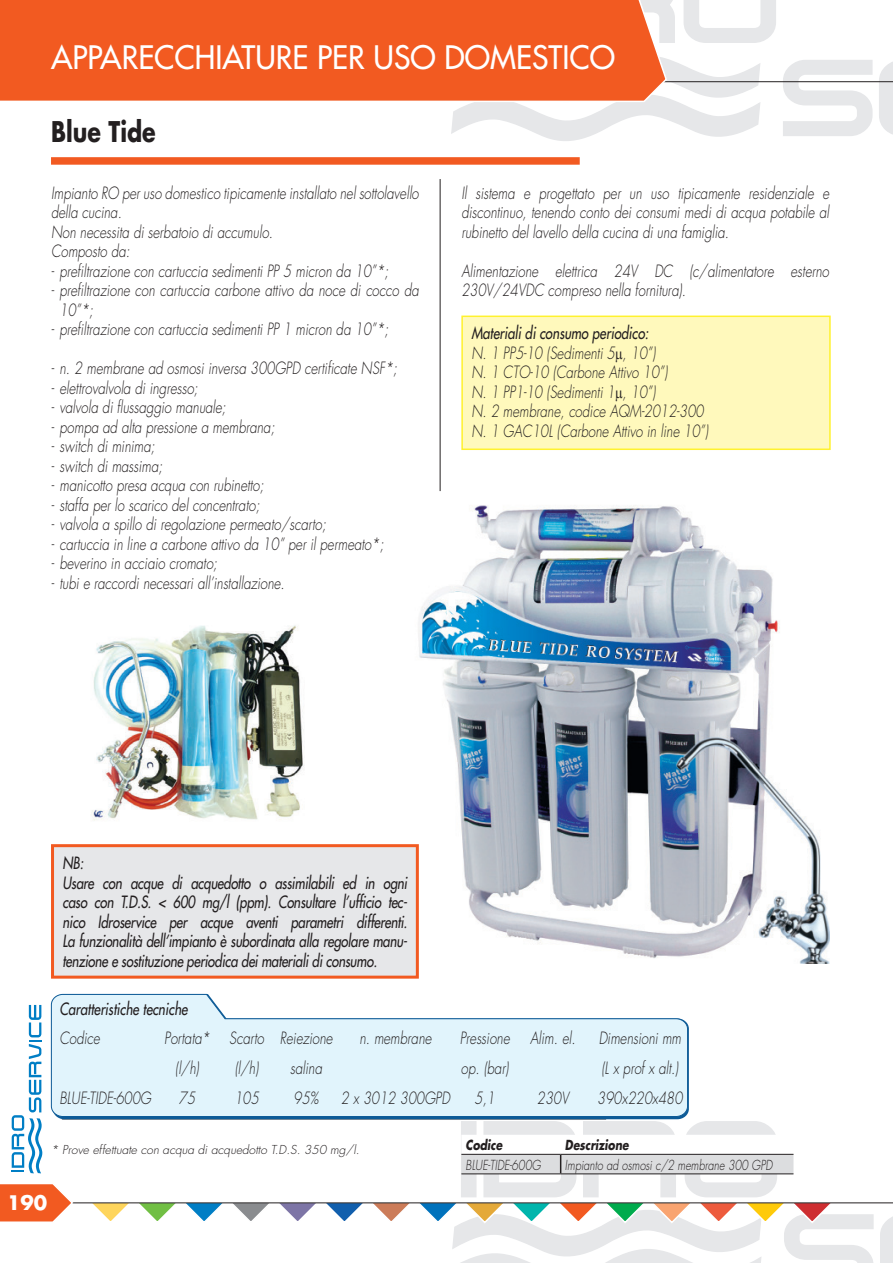
<style>
.page{position:relative;width:893px;height:1263px;background:#fff}
.page>*{position:absolute;margin:0;border:0;box-sizing:border-box;transform-origin:0 0}
.t1{font:500 31.5px "Futura Std";color:#fff}
.t2{font:700 27.75px "Futura Std";color:#231f20;scale:.8 1}
.t3{font:700 19.5px "Futura Std";color:#fff}
.t4{font:italic 300 16.5px/19.5px "Futura Std";color:#231f20;scale:.8 1}
.t5{font:italic 500 16.5px/19.5px "Futura Std";color:#231f20;text-align:justify;scale:.8 1}
.tabelle{font:italic 300 13.5px "Futura Std";color:#231f20;scale:.8 1}
.t6{font:italic 700 13.5px "Futura Std";color:#231f20;scale:.8 1}
.t7{font:italic 300 12px "Futura Std";color:#231f20}
</style>
<div class="page">
<svg style="left:668px;top:0;width:7px;height:43px"></svg>
<svg style="left:683px;top:0;width:93px;height:43px"></svg>
<svg style="left:782px;top:60px;width:111px;height:76px"></svg>
<svg style="left:451px;top:59px;width:310px;height:82px"></svg>
<hr style="left:0;top:81px;width:893px;height:1px;background:#231f20">
<svg style="left:12px;top:1005px;width:30px;height:168px"></svg>
<div style="left:0;top:0;width:668px;height:103px;background:#f25a21"></div>
<hr style="left:0;top:1202px;width:893px;height:1px;background:#231f20">
<svg style="left:0;top:1184px;width:74px;height:38px"></svg>
<div style="left:51px;top:157px;width:529px;height:8px;background:#f25a21"></div>
<img style="left:418px;top:505px;width:411px;height:458px">
<img style="left:91px;top:625px;width:213px;height:196px">
<hr style="left:440px;top:179px;width:1px;height:312px;background:#231f20">
<hr style="left:62px;top:1119px;width:544px;height:1px;background:#231f20">
<svg style="left:51px;top:994px;width:637px;height:123px;background:#e1f2fa"></svg>
<svg style="left:89px;top:1121px;width:804px;height:142px"></svg>
<div style="left:53px;top:846px;width:364px;height:131px;background:#e6e7e9"></div>
<div style="left:51px;top:844px;width:368px;height:135px;border:3px solid #f25a21"></div>
<div style="left:462px;top:316px;width:368px;height:133px;background:#fff9bc"></div>
<div style="left:461px;top:316px;width:370px;height:134px;border:2px solid #fff22e"></div>
<h1 class="t1" style="left:51px;top:37px;width:566px">APPARECCHIATURE PER USO DOMESTICO</h1>
<p class="t2" style="left:51px;top:113px;width:132px">Blue Tide</p>
<p class="t4" style="left:51px;top:183px;width:461px">Impianto RO per uso domestico tipicamente installato nel sottolavello della cucina.</p>
<p class="t4" style="left:51px;top:222px;width:279px">Non necessita di serbatoio di accumulo.</p>
<p class="t4" style="left:51px;top:242px;width:100px">Composto da:</p>
<p class="t4" style="left:51px;top:261px;width:423px">- prefiltrazione con cartuccia sedimenti PP 5 micron da 10”*;</p>
<p class="t4" style="left:60px;top:281px;width:451px;text-indent:-9px">- prefiltrazione con cartuccia carbone attivo da noce di cocco da<br>10”*;</p>
<p class="t4" style="left:51px;top:320px;width:423px">- prefiltrazione con cartuccia sedimenti PP 1 micron da 10”*;</p>
<p class="t4" style="left:51px;top:359px;width:434px">- n. 2 membrane ad osmosi inversa 300GPD certificate NSF*;</p>
<p class="t4" style="left:51px;top:378px;width:185px">- elettrovalvola di ingresso;</p>
<p class="t4" style="left:51px;top:398px;width:220px">- valvola di flussaggio manuale;</p>
<p class="t4" style="left:51px;top:417px;width:281px">- pompa ad alta pressione a membrana;</p>
<p class="t4" style="left:51px;top:437px;width:131px">- switch di minima;</p>
<p class="t4" style="left:51px;top:456px;width:141px">- switch di massima;</p>
<p class="t4" style="left:51px;top:476px;width:268px">- manicotto presa acqua con rubinetto;</p>
<p class="t4" style="left:51px;top:495px;width:262px">- staffa per lo scarico del concentrato;</p>
<p class="t4" style="left:51px;top:515px;width:345px">- valvola a spillo di regolazione permeato/scarto;</p>
<p class="t4" style="left:51px;top:534px;width:417px">- cartuccia in line a carbone attivo da 10” per il permeato*;</p>
<p class="t4" style="left:51px;top:554px;width:209px">- beverino in acciaio cromato;</p>
<p class="t4" style="left:51px;top:573px;width:294px">- tubi e raccordi necessari all’installazione.</p>
<p class="t4" style="left:461px;top:183px;width:461px;text-align:justify">Il sistema e progettato per un uso tipicamente residenziale e discontinuo, tenendo conto dei consumi medi di acqua potabile al rubinetto del lavello della cucina di una famiglia.</p>
<p class="t4" style="left:461px;top:261px;width:461px">Alimentazione elettrica 24V DC (c/alimentatore esterno<br>230V/24VDC compreso nella fornitura).</p>
<p class="t5" style="left:471px;top:324px;width:223px">Materiali di consumo periodico:</p>
<p class="t4" style="left:471px;top:343px;width:232px">N. 1 PP5-10 (Sedimenti 5 , 10”)</p>
<p class="t4" style="left:471px;top:363px;width:247px">N. 1 CTO-10 (Carbone Attivo 10”)</p>
<p class="t4" style="left:471px;top:382px;width:232px">N. 1 PP1-10 (Sedimenti 1 , 10”)</p>
<p class="t4" style="left:471px;top:402px;width:292px">N. 2 membrane, codice AQM-2012-300</p>
<p class="t4" style="left:471px;top:421px;width:297px">N. 1 GAC10L (Carbone Attivo in line 10”)</p>
<p class="t5" style="left:63px;top:854px;width:28px">NB:</p>
<p class="t5" style="left:63px;top:873px;width:433px">Usare con acque di acquedotto o assimilabili ed in ogni caso con T.D.S. &lt; 600 mg/l (ppm). Consultare l’ufficio tec&shy;nico Idroservice per acque aventi parametri differenti.<br>La funzionalità dell’impianto è subordinata alla regolare manu&shy;tenzione e sostituzione periodica dei materiali di consumo.</p>
<p class="t5" style="left:60px;top:999px;width:162px">Caratteristiche tecniche</p>
<p class="t4" style="left:60px;top:1028px;width:52px">Codice</p>
<p class="t4" style="left:60px;top:1088px;width:116px">BLUE-TIDE-600G</p>
<p class="t4" style="left:164px;top:1028px;width:59px">Portata*</p>
<p class="t4" style="left:175px;top:1058px;width:31px">(l/h)</p>
<p class="t4" style="left:179px;top:1088px;width:22px">75</p>
<p class="t4" style="left:229px;top:1028px;width:45px">Scarto</p>
<p class="t4" style="left:235px;top:1058px;width:31px">(l/h)</p>
<p class="t4" style="left:234px;top:1088px;width:32px">105</p>
<p class="t4" style="left:280px;top:1023px;width:68px;line-height:30px;text-align:center">Reiezione salina</p>
<p class="t4" style="left:294px;top:1088px;width:33px">95%</p>
<p class="t4" style="left:359px;top:1028px;width:92px">n. membrane</p>
<p class="t4" style="left:341px;top:1088px;width:138px">2 x 3012 300GPD</p>
<p class="t4" style="left:460px;top:1023px;width:64px;line-height:30px">Pressione op. (bar)</p>
<p class="t4" style="left:474px;top:1088px;width:27px">5,1</p>
<p class="t4" style="left:530px;top:1028px;width:58px">Alim. el.</p>
<p class="t4" style="left:537px;top:1088px;width:41px">230V</p>
<p class="t4" style="left:599px;top:1028px;width:105px">Dimensioni mm</p>
<p class="t4" style="left:601px;top:1058px;width:98px">(L x prof x alt.)</p>
<p class="t4" style="left:597px;top:1088px;width:108px">390x220x480</p>
<p class="t7" style="left:51px;top:1142px;width:310px">* Prove effettuate con acqua di acquedotto T.D.S. 350 mg/l.</p>
<p class="t6" style="left:466px;top:1136px;width:47px">Codice</p>
<p class="t6" style="left:565px;top:1136px;width:81px">Descrizione</p>
<p class="tabelle" style="left:466px;top:1156px;width:95px">BLUE-TIDE-600G</p>
<p class="tabelle" style="left:565px;top:1156px;width:261px">Impianto ad osmosi c/2 membrane 300 GPD</p>
<p class="t3" style="left:7px;top:1190px;width:42px">190</p>
</div>
